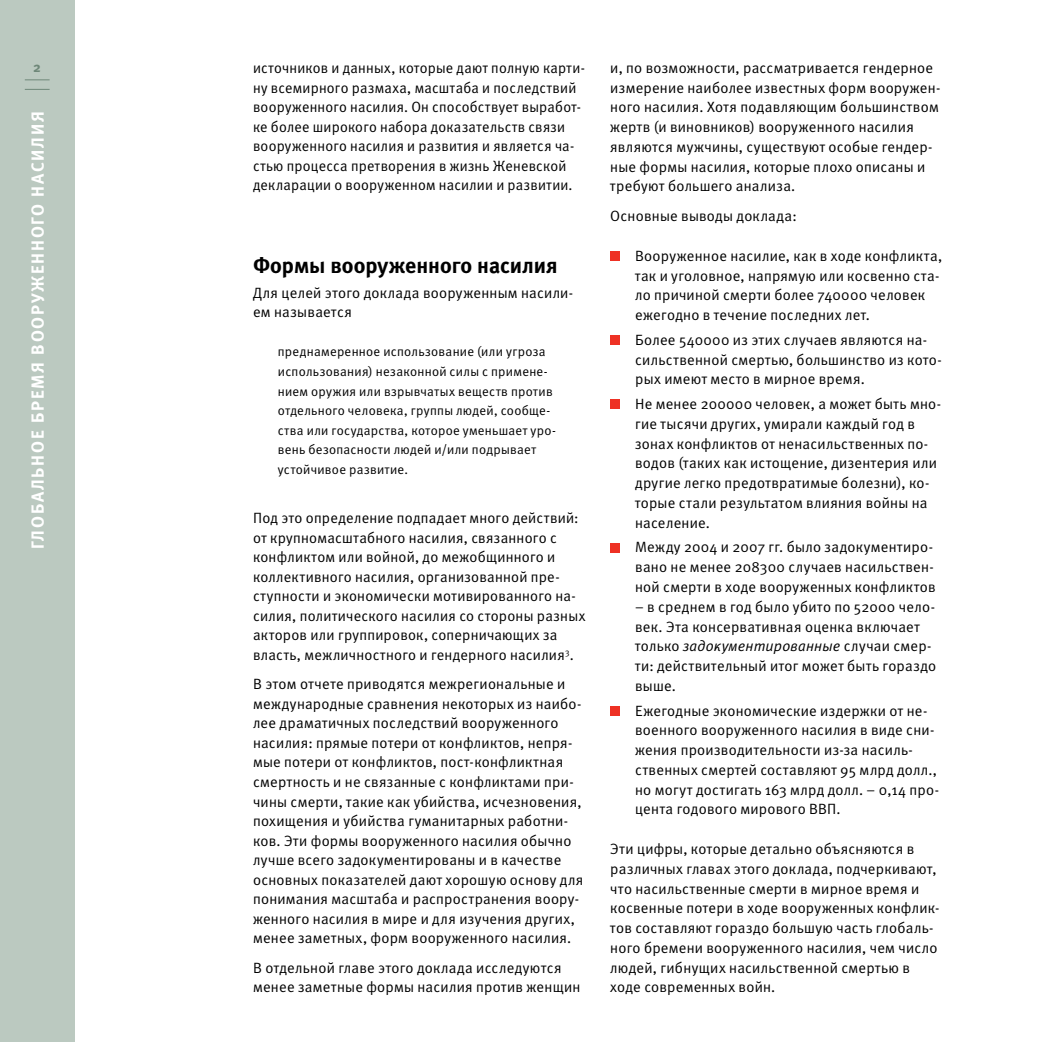
<style>
.page{position:relative;width:1042px;height:1042px;background:#fff}
.page>*{position:absolute;margin:0;border:0;box-sizing:border-box;transform-origin:0 0}
.t1{font:21.88px "Meta Bold C";color:#000}
.t2{font:17.5px "Meta Bold C";letter-spacing:.1em;color:#fff}
.t3{font:14.88px/19.8px "Meta Normal C";letter-spacing:.015em;color:#000}
.t4{font:14px "Meta Bold C";color:#6e8778}
.t5{font:13.12px/19.6px "Meta Normal C";letter-spacing:.025em;color:#000}
.s1{font-style:italic}
</style>
<div class="page">
<div style="left:0;top:0;width:74px;height:1042px;background:#bbc9c0"></div>
<svg style="left:25px;top:80px;width:25px;height:1px"></svg>
<svg style="left:25px;top:89px;width:25px;height:1px"></svg>
<div style="left:610px;top:251px;width:10px;height:10px;background:#ee3124"></div>
<div style="left:610px;top:335px;width:10px;height:10px;background:#ee3124"></div>
<div style="left:610px;top:399px;width:10px;height:10px;background:#ee3124"></div>
<div style="left:610px;top:542px;width:10px;height:10px;background:#ee3124"></div>
<div style="left:610px;top:705px;width:10px;height:10px;background:#ee3124"></div>
<p class="t4" style="left:33px;top:59px;width:9px">2</p>
<p class="t3" style="left:253px;top:58px;width:333px">источников и данных, которые дают полную карти&shy;ну всемирного размаха, масштаба и последствий вооруженного насилия. Он способствует выработ&shy;ке более широкого набора доказательств связи вооруженного насилия и развития и является ча&shy;стью процесса претворения в жизнь Женевской декларации о вооруженном насилии и развитии.</p>
<p class="t2" style="left:27px;top:549px;width:439px;rotate:-90deg">Глобальное бремя вооруженного насилия</p>
<h1 class="t1" style="left:253px;top:252px;width:305px">Формы вооруженного насилия</h1>
<p class="t3" style="left:253px;top:282px;width:322px">Для целей этого доклада вооруженным насили&shy;ем называется</p>
<p class="t5" style="left:278px;top:342px;width:280px">преднамеренное использование (или угроза использования) незаконной силы с примене&shy;нием оружия или взрывчатых веществ против отдельного человека, группы людей, сообще&shy;ства или государства, которое уменьшает уро&shy;вень безопасности людей и/или подрывает устойчивое развитие.</p>
<p class="t3" style="left:253px;top:508px;width:334px">Под это определение подпадает много действий: от крупномасштабного насилия, связанного с конфликтом или войной, до межобщинного и коллективного насилия, организованной пре&shy;ступности и экономически мотивированного на&shy;силия, политического насилия со стороны разных акторов или группировок, соперничающих за власть, межличностного и гендерного насилия<sup>3</sup>.</p>
<p class="t3" style="left:253px;top:674px;width:332px">В этом отчете приводятся межрегиональные и международные сравнения некоторых из наибо&shy;лее драматичных последствий вооруженного насилия: прямые потери от конфликтов, непря&shy;мые потери от конфликтов, пост-конфликтная смертность и не связанные с конфликтами при&shy;чины смерти, такие как убийства, исчезновения, похищения и убийства гуманитарных работни&shy;ков. Эти формы вооруженного насилия обычно лучше всего задокументированы и в качестве основных показателей дают хорошую основу для понимания масштаба и распространения воору&shy;женного насилия в мире и для изучения других, менее заметных, форм вооруженного насилия.</p>
<p class="t3" style="left:253px;top:958px;width:329px">В отдельной главе этого доклада исследуются менее заметные формы насилия против женщин</p>
<p class="t3" style="left:610px;top:58px;width:332px">и, по возможности, рассматривается гендерное измерение наиболее известных форм вооружен&shy;ного насилия. Хотя подавляющим большинством жертв (и виновников) вооруженного насилия являются мужчины, существуют особые гендер&shy;ные формы насилия, которые плохо описаны и требуют большего анализа.</p>
<p class="t3" style="left:610px;top:206px;width:188px">Основные выводы доклада:</p>
<p class="t3" style="left:635px;top:246px;width:309px">Вооруженное насилие, как в ходе конфликта, так и уголовное, напрямую или косвенно ста&shy;ло причиной смерти более 740000 человек ежегодно в течение последних лет.</p>
<p class="t3" style="left:635px;top:330px;width:308px">Более 540000 из этих случаев являются на&shy;сильственной смертью, большинство из кото&shy;рых имеют место в мирное время.</p>
<p class="t3" style="left:635px;top:394px;width:308px;text-indent:-15px">Не менее 200000 человек, а может быть мно&shy;гие тысячи других, умирали каждый год в зонах конфликтов от ненасильственных по&shy;водов (таких как истощение, дизентерия или другие легко предотвратимые болезни), ко&shy;торые стали результатом влияния войны на население.</p>
<p class="t3" style="left:635px;top:537px;width:302px">Между 2004 и 2007 гг. было задокументиро&shy;вано не менее 208300 случаев насильствен&shy;ной смерти в ходе вооруженных конфликтов</p>
<p class="t3" style="left:635px;top:597px;width:303px">– в среднем в год было убито по 52000 чело&shy;век. Эта консервативная оценка включает только <span class="s1">задокументированные</span> случаи смер&shy;ти: действительный итог может быть гораздо выше.</p>
<p class="t3" style="left:635px;top:700px;width:305px;text-indent:-15px">Ежегодные экономические издержки от не&shy;военного вооруженного насилия в виде сни&shy;жения производительности из-за насиль&shy;ственных смертей составляют 95 млрд долл., но могут достигать 163 млрд долл. – 0,14 про&shy;цента годового мирового ВВП.</p>
<p class="t3" style="left:610px;top:839px;width:331px">Эти цифры, которые детально объясняются в различных главах этого доклада, подчеркивают, что насильственные смерти в мирное время и косвенные потери в ходе вооруженных конфлик&shy;тов составляют гораздо большую часть глобаль&shy;ного бремени вооруженного насилия, чем число людей, гибнущих насильственной смертью в ходе современных войн.</p>
</div>
